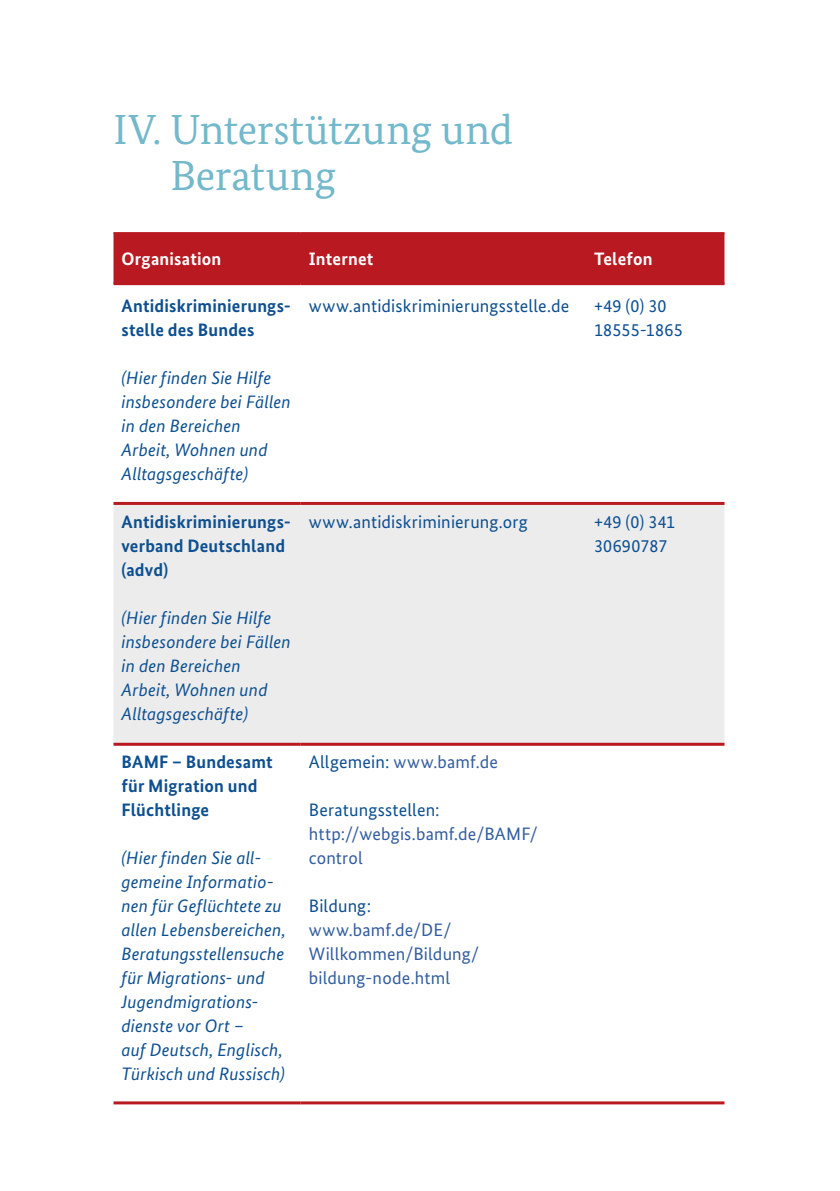
<style>
.page{position:relative;width:840px;height:1191px;background:#fff}
.page>*{position:absolute;margin:0;border:0;box-sizing:border-box;transform-origin:0 0}
.t1{font:42px/46px "Bundes Serif";color:#73b8cb}
.Tabellentext{font:italic 18px/24px "Bundes Sans";letter-spacing:.01em;color:#0d4f90}
.Tabellentext-2{font:18px/24px "Bundes Sans";letter-spacing:.01em;color:#335e9e}
.Tabellentext-3{font:700 18px/24px "Bundes Sans";letter-spacing:.01em;color:#0d4f90}
.Tabellentext-4{font:18px/24px "Bundes Sans";letter-spacing:.01em;color:#0d4f90}
.Tabellentext-5{font:700 18px "Bundes Sans";letter-spacing:.01em;color:#fff}
.s1{color:#0d4f90}
</style>
<div class="page">
<div style="left:113px;top:234px;width:611px;height:48px;background:#b91a21"></div>
<div style="left:113px;top:505px;width:611px;height:238px;background:#ececec"></div>
<hr style="left:113px;top:232px;width:187px;height:2px;background:#b91a21">
<hr style="left:300px;top:232px;width:285px;height:2px;background:#b91a21">
<hr style="left:585px;top:232px;width:139px;height:2px;background:#b91a21">
<hr style="left:113px;top:282px;width:187px;height:3px;background:#b91a21">
<hr style="left:300px;top:282px;width:285px;height:3px;background:#b91a21">
<hr style="left:585px;top:282px;width:139px;height:3px;background:#b91a21">
<hr style="left:113px;top:502px;width:187px;height:3px;background:#b91a21">
<hr style="left:300px;top:502px;width:285px;height:3px;background:#b91a21">
<hr style="left:585px;top:502px;width:139px;height:3px;background:#b91a21">
<hr style="left:113px;top:743px;width:187px;height:3px;background:#b91a21">
<hr style="left:300px;top:743px;width:285px;height:3px;background:#b91a21">
<hr style="left:585px;top:743px;width:139px;height:3px;background:#b91a21">
<hr style="left:113px;top:1101px;width:187px;height:3px;background:#b91a21">
<hr style="left:300px;top:1101px;width:285px;height:3px;background:#b91a21">
<hr style="left:585px;top:1101px;width:139px;height:3px;background:#b91a21">
<h2 class="t1" style="left:170px;top:106px;width:344px;text-indent:-57px">IV. Unterstützung und<br>Beratung</h2>
<p class="Tabellentext-5" style="left:121px;top:248px;width:101px">Organisation</p>
<p class="Tabellentext-5" style="left:308px;top:248px;width:66px">Internet</p>
<p class="Tabellentext-5" style="left:593px;top:248px;width:60px">Telefon</p>
<p class="Tabellentext-3" style="left:121px;top:294px;width:171px">Antidiskriminierungs&shy;stelle des Bundes</p>
<p class="Tabellentext" style="left:121px;top:366px;width:171px">(Hier finden Sie Hilfe insbesondere bei Fällen in den Bereichen<br>Arbeit, Wohnen und<br>Alltagsgeschäfte)</p>
<p class="Tabellentext-4" style="left:308px;top:294px;width:262px">www.antidiskriminierungsstelle.de</p>
<p class="Tabellentext-4" style="left:593px;top:294px;width:90px">+49 (0) 30<br>18555-1865</p>
<p class="Tabellentext-3" style="left:121px;top:510px;width:171px">Antidiskriminierungs&shy;verband Deutschland (advd)</p>
<p class="Tabellentext" style="left:121px;top:606px;width:171px">(Hier finden Sie Hilfe insbesondere bei Fällen in den Bereichen<br>Arbeit, Wohnen und<br>Alltagsgeschäfte)</p>
<p class="Tabellentext-3" style="left:121px;top:750px;width:153px">BAMF – Bundesamt für Migration und<br>Flüchtlinge</p>
<p class="Tabellentext" style="left:121px;top:846px;width:166px">(Hier finden Sie all&shy;gemeine Informatio&shy;nen für Geflüchtete zu allen Lebensbereichen,<br>Beratungsstellensuche für Migrations- und<br>Jugendmigrations&shy;dienste vor Ort –<br>auf Deutsch, Englisch,<br>Türkisch und Russisch)</p>
<p class="Tabellentext-4" style="left:308px;top:510px;width:220px">www.antidiskriminierung.org</p>
<p class="Tabellentext-4" style="left:593px;top:510px;width:83px">+49 (0) 341<br>30690787</p>
<p class="Tabellentext-2" style="left:308px;top:750px;width:190px"><span class="s1">Allgemein:</span> www.bamf.de</p>
<p class="Tabellentext-2" style="left:308px;top:798px;width:230px"><span class="s1">Beratungsstellen: </span>http://webgis.bamf.de/BAMF/ control</p>
<p class="Tabellentext-2" style="left:308px;top:894px;width:172px"><span class="s1">Bildung: </span>www.bamf.de/DE/<br>Willkommen/Bildung/ bildung-node.html</p>
</div>
